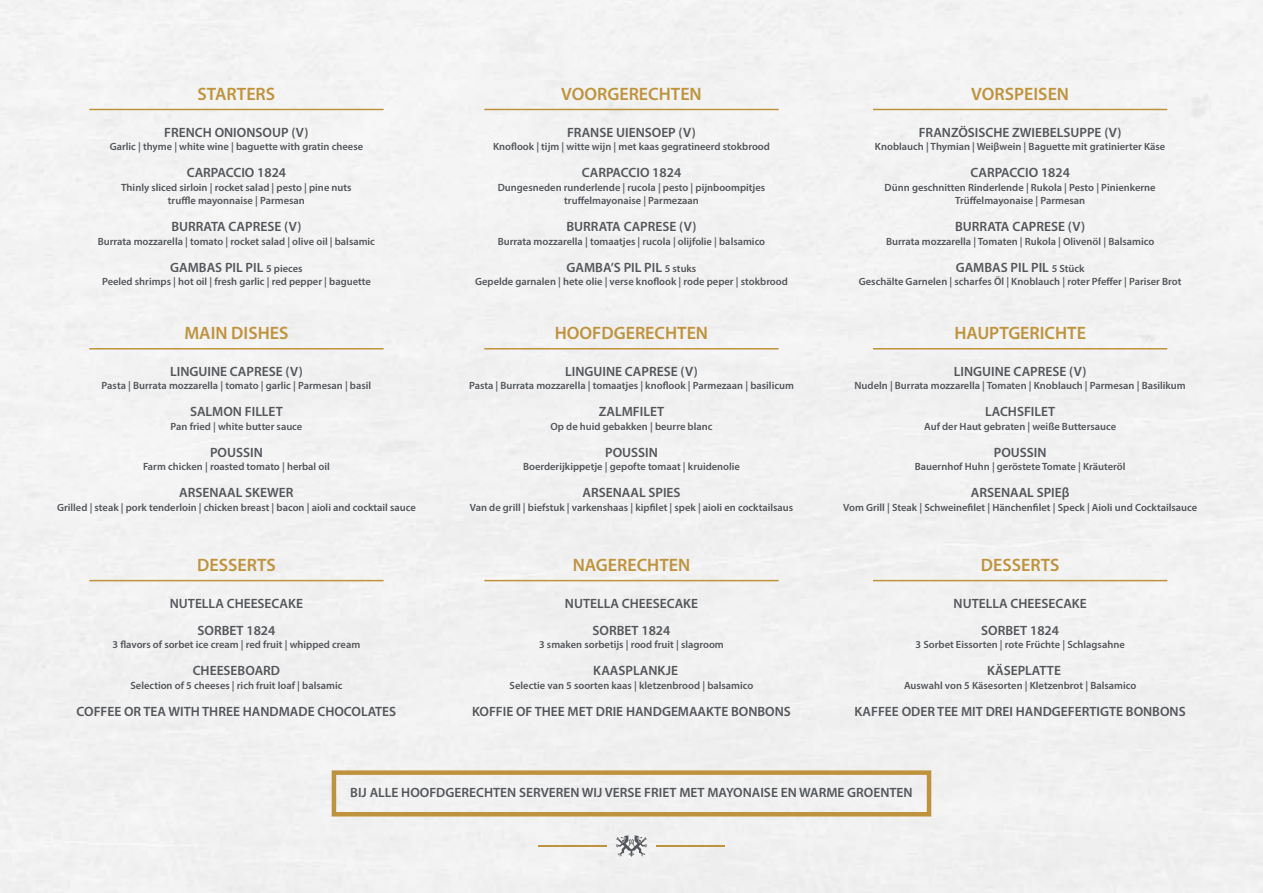
<style>
.page{position:relative;width:1263px;height:893px;background:#f2f2f2}
.page>*{position:absolute;margin:0;border:0;box-sizing:border-box;transform-origin:0 0}
.t1{font:600 18px "Myriad Pro";color:#bf933d}
.t2{font:600 13.5px/27px "Myriad Pro";color:#53565a;text-align:center}
.t3{font:600 10.5px/13.5px "Myriad Pro";color:#53565a;text-align:center}
.s1{font-size:10.5px}
</style>
<div class="page">
<hr style="left:484px;top:109px;width:295px;height:1px;background:#bf933d">
<hr style="left:89px;top:109px;width:295px;height:1px;background:#bf933d">
<hr style="left:873px;top:109px;width:294px;height:1px;background:#bf933d">
<hr style="left:484px;top:580px;width:295px;height:1px;background:#bf933d">
<hr style="left:89px;top:580px;width:295px;height:1px;background:#bf933d">
<hr style="left:873px;top:580px;width:294px;height:1px;background:#bf933d">
<hr style="left:484px;top:348px;width:295px;height:2px;background:#bf933d">
<hr style="left:89px;top:348px;width:295px;height:2px;background:#bf933d">
<hr style="left:873px;top:348px;width:294px;height:2px;background:#bf933d">
<svg style="left:616px;top:836px;width:31px;height:21px"></svg>
<hr style="left:539px;top:845px;width:68px;height:1px;background:#bf933d">
<hr style="left:656px;top:845px;width:68px;height:1px;background:#bf933d">
<div style="left:332px;top:770px;width:599px;height:46px;border:4px solid #bf933d"></div>
<h1 class="t1" style="left:198px;top:82px;width:79px">STARTERS</h1>
<p class="t2" style="left:164px;top:118px;width:146px">FRENCH ONIONSOUP (V)</p>
<p class="t3" style="left:110px;top:140px;width:255px">Garlic | thyme | white wine | baguette with gratin cheese</p>
<p class="t2" style="left:187px;top:159px;width:101px">CARPACCIO 1824</p>
<p class="t3" style="left:121px;top:180px;width:232px">Thinly sliced sirloin | rocket salad | pesto | pine nuts truffle mayonnaise | Parmesan</p>
<p class="t2" style="left:171px;top:213px;width:132px">BURRATA CAPRESE (V)</p>
<p class="t3" style="left:98px;top:234px;width:279px">Burrata mozzarella | tomato | rocket salad | olive oil | balsamic</p>
<p class="t2" style="left:170px;top:253px;width:134px">GAMBAS PIL PIL <span class="s1">5 pieces</span></p>
<p class="t3" style="left:102px;top:275px;width:270px">Peeled shrimps | hot oil | fresh garlic | red pepper | baguette</p>
<h1 class="t1" style="left:184px;top:321px;width:105px">MAIN DISHES</h1>
<p class="t2" style="left:170px;top:358px;width:134px">LINGUINE CAPRESE (V)</p>
<p class="t3" style="left:102px;top:379px;width:271px">Pasta | Burrata mozzarella | tomato | garlic | Parmesan | basil</p>
<p class="t2" style="left:190px;top:398px;width:94px">SALMON FILLET</p>
<p class="t3" style="left:171px;top:419px;width:133px">Pan fried | white butter sauce</p>
<p class="t2" style="left:210px;top:439px;width:54px">POUSSIN</p>
<p class="t3" style="left:143px;top:460px;width:188px">Farm chicken | roasted tomato | herbal oil</p>
<p class="t2" style="left:179px;top:479px;width:116px">ARSENAAL SKEWER</p>
<p class="t3" style="left:57px;top:500px;width:360px">Grilled | steak | pork tenderloin | chicken breast | bacon | aioli and cocktail sauce</p>
<h1 class="t1" style="left:197px;top:553px;width:80px">DESSERTS</h1>
<p class="t2" style="left:170px;top:589px;width:135px">NUTELLA CHEESECAKE<br>SORBET 1824</p>
<p class="t3" style="left:113px;top:638px;width:249px">3 flavors of sorbet ice cream | red fruit | whipped cream</p>
<p class="t2" style="left:193px;top:657px;width:89px">CHEESEBOARD</p>
<p class="t3" style="left:130px;top:678px;width:214px">Selection of 5 cheeses | rich fruit loaf | balsamic</p>
<p class="t2" style="left:77px;top:697px;width:321px">COFFEE OR TEA WITH THREE HANDMADE CHOCOLATES</p>
<h1 class="t1" style="left:561px;top:82px;width:142px">VOORGERECHTEN</h1>
<p class="t2" style="left:567px;top:118px;width:130px">FRANSE UIENSOEP (V)</p>
<p class="t3" style="left:493px;top:140px;width:278px">Knoflook | tijm | witte wijn | met kaas gegratineerd stokbrood</p>
<p class="t2" style="left:582px;top:159px;width:101px">CARPACCIO 1824</p>
<p class="t3" style="left:498px;top:180px;width:269px">Dungesneden runderlende | rucola | pesto | pijnboompitjes truffelmayonaise | Parmezaan</p>
<p class="t2" style="left:566px;top:213px;width:132px">BURRATA CAPRESE (V)</p>
<p class="t3" style="left:498px;top:234px;width:269px">Burrata mozzarella | tomaatjes | rucola | olijfolie | balsamico</p>
<p class="t2" style="left:567px;top:253px;width:131px">GAMBA’S PIL PIL <span class="s1">5 stuks</span></p>
<p class="t3" style="left:475px;top:275px;width:314px">Gepelde garnalen | hete olie | verse knoflook | rode peper | stokbrood</p>
<h1 class="t1" style="left:555px;top:321px;width:155px">HOOFDGERECHTEN</h1>
<p class="t2" style="left:565px;top:358px;width:134px">LINGUINE CAPRESE (V)</p>
<p class="t3" style="left:469px;top:379px;width:326px">Pasta | Burrata mozzarella | tomaatjes | knoflook | Parmezaan | basilicum</p>
<p class="t2" style="left:599px;top:398px;width:67px">ZALMFILET</p>
<p class="t3" style="left:550px;top:419px;width:163px">Op de huid gebakken | beurre blanc</p>
<p class="t2" style="left:605px;top:439px;width:54px">POUSSIN</p>
<p class="t3" style="left:523px;top:460px;width:218px">Boerderijkippetje | gepofte tomaat | kruidenolie</p>
<p class="t2" style="left:582px;top:479px;width:100px">ARSENAAL SPIES</p>
<p class="t3" style="left:470px;top:500px;width:325px">Van de grill | biefstuk | varkenshaas | kipfilet | spek | aioli en cocktailsaus</p>
<h1 class="t1" style="left:573px;top:553px;width:119px">NAGERECHTEN</h1>
<p class="t2" style="left:565px;top:589px;width:135px">NUTELLA CHEESECAKE<br>SORBET 1824</p>
<p class="t3" style="left:539px;top:638px;width:186px">3 smaken sorbetijs | rood fruit | slagroom</p>
<p class="t2" style="left:593px;top:657px;width:86px">KAASPLANKJE</p>
<p class="t3" style="left:510px;top:678px;width:245px">Selectie van 5 soorten kaas | kletzenbrood | balsamico</p>
<p class="t2" style="left:472px;top:697px;width:320px">KOFFIE OF THEE MET DRIE HANDGEMAAKTE BONBONS</p>
<h1 class="t1" style="left:971px;top:82px;width:99px">VORSPEISEN</h1>
<p class="t2" style="left:919px;top:118px;width:204px">FRANZÖSISCHE ZWIEBELSUPPE (V)</p>
<p class="t3" style="left:875px;top:140px;width:292px">Knoblauch | Thymian | Weiβwein | Baguette mit gratinierter Käse</p>
<p class="t2" style="left:970px;top:159px;width:101px">CARPACCIO 1824</p>
<p class="t3" style="left:885px;top:180px;width:273px">Dünn geschnitten Rinderlende | Rukola | Pesto | Pinienkerne<br>Trüffelmayonaise | Parmesan</p>
<p class="t2" style="left:955px;top:213px;width:132px">BURRATA CAPRESE (V)</p>
<p class="t3" style="left:886px;top:234px;width:270px">Burrata mozzarella | Tomaten | Rukola | Olivenöl | Balsamico</p>
<p class="t2" style="left:956px;top:253px;width:130px">GAMBAS PIL PIL <span class="s1">5 Stück</span></p>
<p class="t3" style="left:859px;top:275px;width:324px">Geschälte Garnelen | scharfes Öl | Knoblauch | roter Pfeffer | Pariser Brot</p>
<h1 class="t1" style="left:954px;top:321px;width:133px">HAUPTGERICHTE</h1>
<p class="t2" style="left:954px;top:358px;width:134px">LINGUINE CAPRESE (V)</p>
<p class="t3" style="left:854px;top:379px;width:333px">Nudeln | Burrata mozzarella | Tomaten | Knoblauch | Parmesan | Basilikum</p>
<p class="t2" style="left:985px;top:398px;width:72px">LACHSFILET</p>
<p class="t3" style="left:924px;top:419px;width:194px">Auf der Haut gebraten | weiße Buttersauce</p>
<p class="t2" style="left:994px;top:439px;width:54px">POUSSIN</p>
<p class="t3" style="left:915px;top:460px;width:212px">Bauernhof Huhn | geröstete Tomate | Kräuteröl</p>
<p class="t2" style="left:971px;top:479px;width:100px">ARSENAAL SPIEβ</p>
<p class="t3" style="left:843px;top:500px;width:355px">Vom Grill | Steak | Schweinefilet | Hänchenfilet | Speck | Aioli und Cocktailsauce</p>
<h1 class="t1" style="left:981px;top:553px;width:80px">DESSERTS</h1>
<p class="t2" style="left:953px;top:589px;width:135px">NUTELLA CHEESECAKE<br>SORBET 1824</p>
<p class="t3" style="left:915px;top:638px;width:211px">3 Sorbet Eissorten | rote Früchte | Schlagsahne</p>
<p class="t2" style="left:987px;top:657px;width:75px">KÄSEPLATTE</p>
<p class="t3" style="left:904px;top:678px;width:234px">Auswahl von 5 Käsesorten | Kletzenbrot | Balsamico</p>
<p class="t2" style="left:855px;top:697px;width:333px">KAFFEE ODER TEE MIT DREI HANDGEFERTIGTE BONBONS</p>
<p class="t2" style="left:350px;top:779px;width:564px">BIJ ALLE HOOFDGERECHTEN SERVEREN WIJ VERSE FRIET MET MAYONAISE EN WARME GROENTEN</p>
</div>
